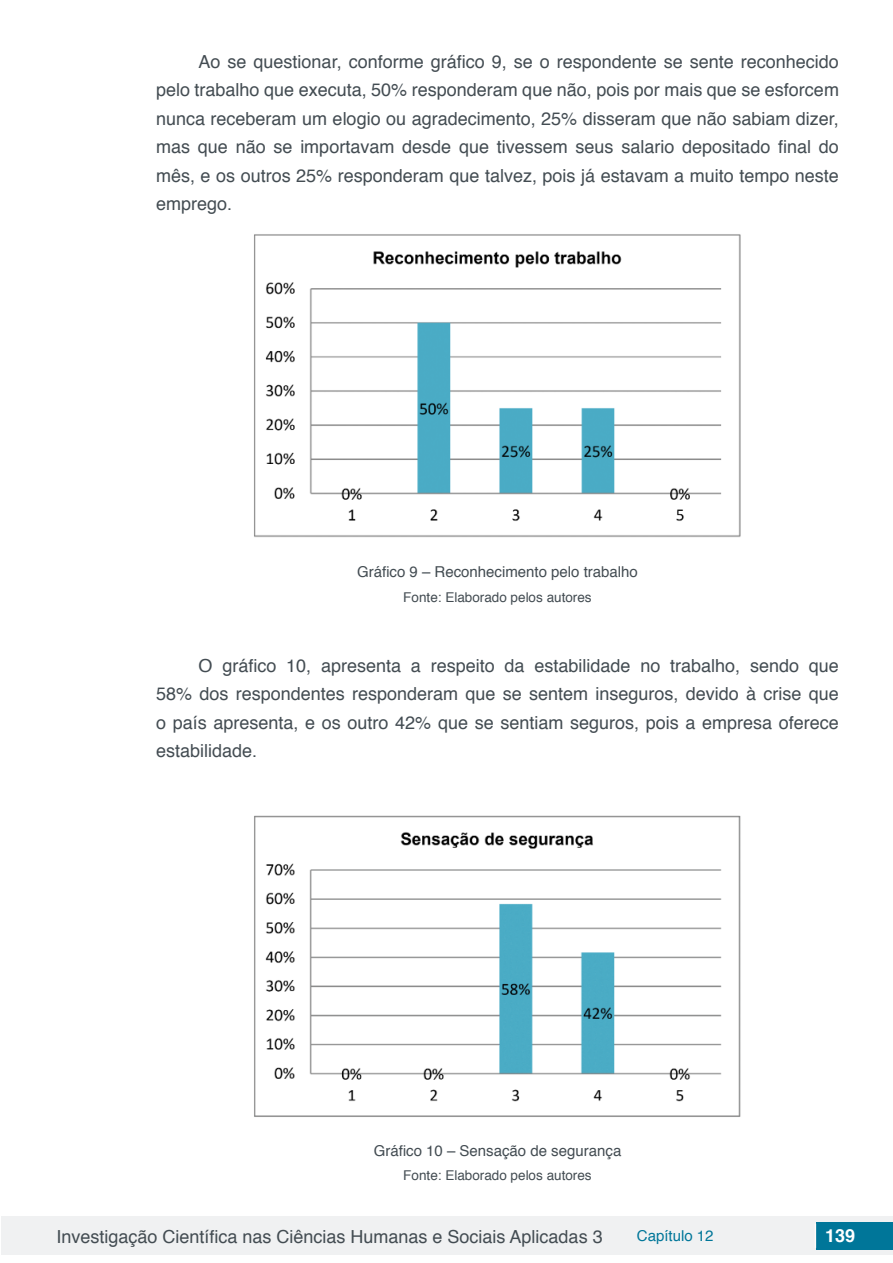
<style>
.page{position:relative;width:893px;height:1263px;background:#fff}
.page>*{position:absolute;margin:0;border:0;box-sizing:border-box;transform-origin:0 0}
.t1{font:18px/28.5px "Helvetica";color:#434c52;text-align:justify}
.t2{font:700 18px "Helvetica";color:#fff}
.t3{font:15px "Helvetica";color:#434c52}
.t4{font:15px "Helvetica";color:#007699}
.t5{font:13.5px "Helvetica";color:#434c52}
</style>
<div class="page">
<div style="left:1px;top:1216px;width:891px;height:38px;background:#f0f1f2"></div>
<div style="left:816px;top:1222px;width:77px;height:27px;background:#007699"></div>
<svg style="left:815px;top:1224px;width:1px;height:24px"></svg>
<img style="left:254px;top:234px;width:487px;height:304px">
<img style="left:254px;top:815px;width:487px;height:302px">
<p class="t1" style="left:156px;top:47px;width:684px;text-indent:43px">Ao se questionar, conforme gráfico 9, se o respondente se sente reconhecido pelo trabalho que executa, 50% responderam que não, pois por mais que se esforcem nunca receberam um elogio ou agradecimento, 25% disseram que não sabiam dizer, mas que não se importavam desde que tivessem seus salario depositado final do mês, e os outros 25% responderam que talvez, pois já estavam a muito tempo neste emprego.</p>
<p class="t3" style="left:357px;top:560px;width:282px">Gráfico 9 – Reconhecimento pelo trabalho</p>
<p class="t5" style="left:403px;top:586px;width:190px">Fonte: Elaborado pelos autores</p>
<p class="t1" style="left:156px;top:652px;width:684px;text-indent:43px">O gráfico 10, apresenta a respeito da estabilidade no trabalho, sendo que 58% dos respondentes responderam que se sentem inseguros, devido à crise que o país apresenta, e os outro 42% que se sentiam seguros, pois a empresa oferece estabilidade.</p>
<p class="t3" style="left:374px;top:1139px;width:249px">Gráfico 10 – Sensação de segurança</p>
<p class="t5" style="left:403px;top:1165px;width:190px">Fonte: Elaborado pelos autores</p>
<p class="t1" style="left:56px;top:1223px;width:548px">Investigação Científica nas Ciências Humanas e Sociais Aplicadas 3</p>
<p class="t4" style="left:637px;top:1224px;width:78px">Capítulo 12</p>
<p class="t2" style="left:825px;top:1221px;width:32px">139</p>
</div>
